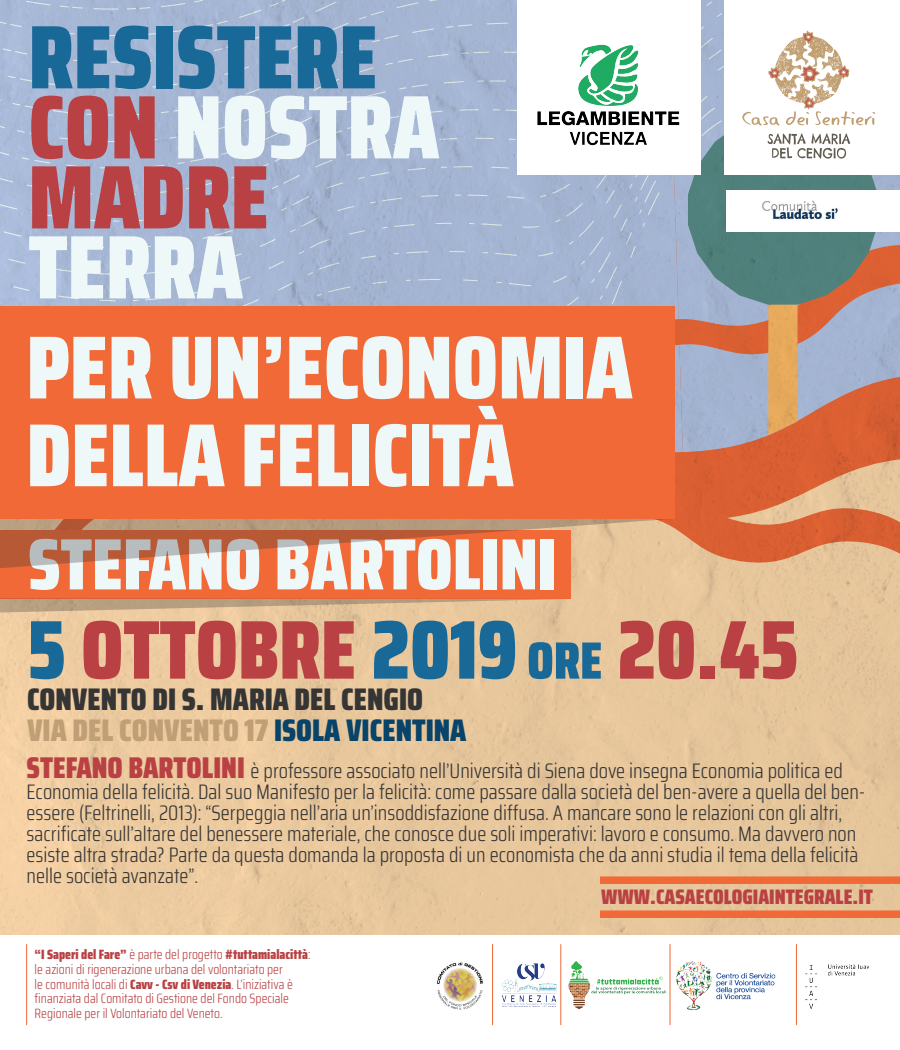
<style>
.page{position:relative;width:900px;height:1050px;background:#fff}
.page>*{position:absolute;margin:0;border:0;box-sizing:border-box;transform-origin:0 0}
.t1{font:900 90.22px/70.1px "Saira Condensed";color:#196998}
.t2{font:900 90.22px "Saira Condensed";color:#eff8f9}
.t3{font:900 89.55px/87.8px "Saira Condensed";color:#eff8f9}
.t4{font:900 83.4px "Saira Condensed";color:#b94143}
.t5{font:900 72.68px "Saira Condensed";color:#eff8f9}
.t6{font:900 31.28px/31.3px "Saira Condensed";color:#363536}
.t7{font:300 21px/21px "Saira Condensed";color:#363536}
.t8{font:900 21px "Saira Condensed";color:#b94143}
.t9{font:300 13.5px/14.5px "Saira Condensed";color:#b94143}
.s1{color:#b94143}
.s2{color:#eff8f9}
.s3{color:#196998}
.s4{font-size:52.5px;color:#196998}
.s5{color:#c19f76}
.s6{color:#084369}
.s7{font-weight:900;font-size:30px;color:#b94143}
.s8{font-weight:900}
</style>
<div class="page">
<img style="left:0;top:435px;width:900px;height:499px">
<div style="left:0;top:530px;width:571px;height:69px;background:#f06937"></div>
<img style="left:436px;top:962px;width:47px;height:48px">
<img style="left:805px;top:964px;width:64px;height:45px">
<img style="left:568px;top:960px;width:102px;height:52px">
<img style="left:676px;top:961px;width:100px;height:49px">
<hr style="left:796px;top:944px;width:1px;height:81px;background:#ef6837">
<hr style="left:492px;top:944px;width:1px;height:81px;background:#ef6837">
<hr style="left:670px;top:944px;width:1px;height:81px;background:#ef6837">
<img style="left:502px;top:963px;width:55px;height:44px">
<hr style="left:560px;top:944px;width:1px;height:81px;background:#ef6837">
<hr style="left:26px;top:944px;width:1px;height:81px;background:#ef6837">
<svg style="left:0;top:598px;width:571px;height:15px;background:#d1ad88"></svg>
<svg style="left:0;top:0;width:900px;height:435px"></svg>
<svg style="left:0;top:519px;width:675px;height:52px"></svg>
<div style="left:0;top:307px;width:675px;height:212px;background:#f06937"></div>
<div style="left:600px;top:876px;width:300px;height:8px;background:#f06937"></div>
<div style="left:600px;top:910px;width:300px;height:8px;background:#f06937"></div>
<img style="left:527px;top:33px;width:164px;height:123px">
<h1 class="t1" style="left:29px;top:22px;width:412px">RESISTERE<br><span class="s1">CON</span> <span class="s2">NOSTRA<br></span><span class="s1">MADRE</span></h1>
<h1 class="t2" style="left:29px;top:197px;width:216px">TERRA</h1>
<h2 class="t3" style="left:27px;top:323px;width:608px">PER UN’ECONOMIA<br>DELLA FELICITÀ</h2>
<h3 class="t5" style="left:28px;top:508px;width:530px">STEFANO BARTOLINI</h3>
<h3 class="t4" style="left:27px;top:585px;width:773px"><span class="s3">5</span> OTTOBRE <span class="s3">2019</span> <span class="s4">ORE</span> 20.45</h3>
<h3 class="t6" style="left:27px;top:683px;width:441px">CONVENTO DI S. MARIA DEL CENGIO<br><span class="s5">VIA DEL CONVENTO 17</span> <span class="s6">ISOLA VICENTINA</span></h3>
<p class="t7" style="left:27px;top:760px;width:840px"><span class="s7">STEFANO BARTOLINI</span> è professore associato nell’Università di Siena dove insegna Economia politica ed Economia della felicità. Dal suo Manifesto per la felicità: come passare dalla società del ben-avere a quella del ben&shy;essere (Feltrinelli, 2013): “Serpeggia nell’aria un’insoddisfazione diffusa. A mancare sono le relazioni con gli altri, sacrificate sull’altare del benessere materiale, che conosce due soli imperativi: lavoro e consumo. Ma davvero non esiste altra strada? Parte da questa domanda la proposta di un economista che da anni studia il tema della felicità nelle società avanzate”.</p>
<p class="t8" style="left:601px;top:881px;width:273px">WWW.CASAECOLOGIAINTEGRALE.IT</p>
<p class="t9" style="left:35px;top:947px;width:277px"><span class="s8">“I Saperi del Fare”</span> è parte del progetto <span class="s8">#tuttamialacittà</span>: le azioni di rigenerazione urbana del volontariato per<br>le comunità locali di <span class="s8">Cavv - Csv di Venezia</span>. L’iniziativa è finanziata dal Comitato di Gestione del Fondo Speciale Regionale per il Volontariato del Veneto.</p>
</div>
